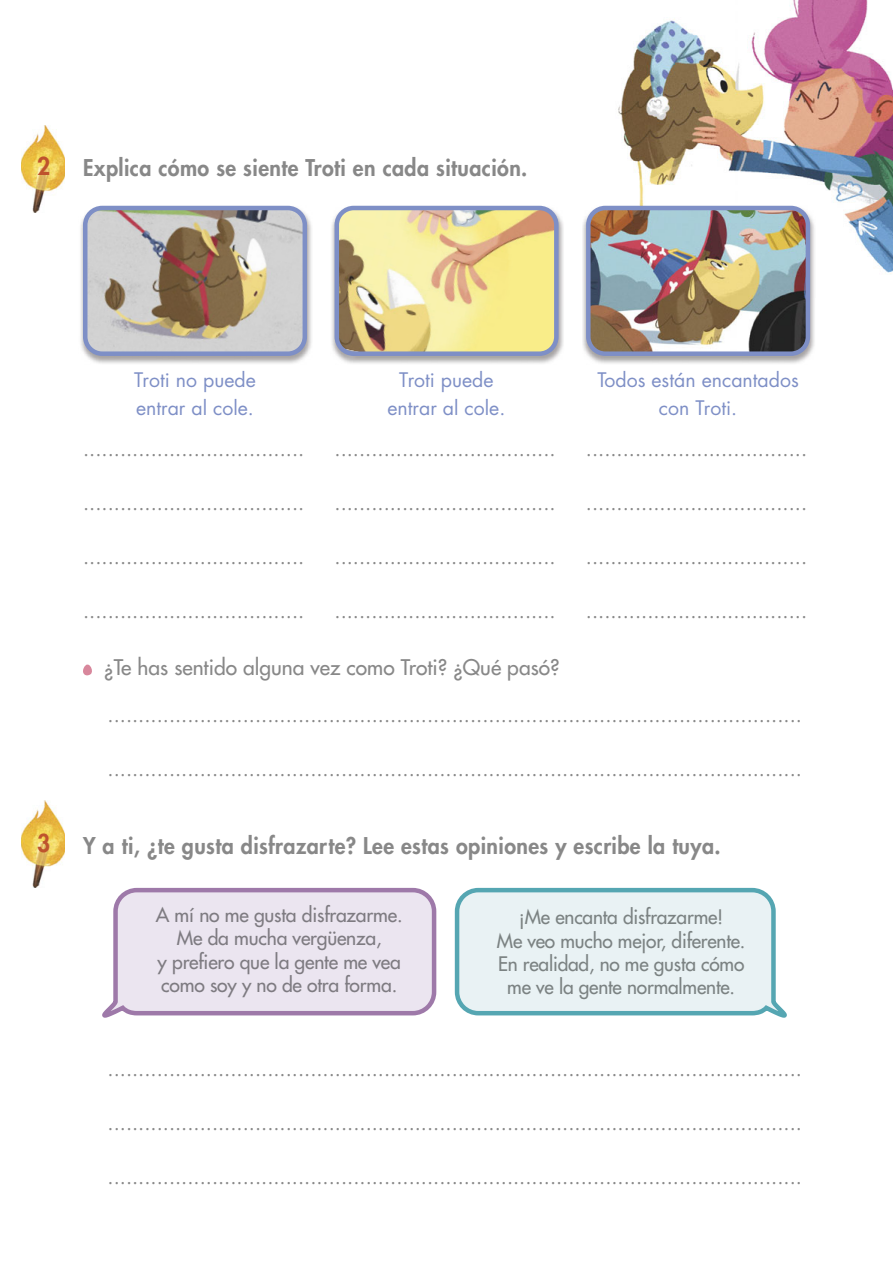
<style>
.page{position:relative;width:893px;height:1263px;background:#fff}
.page>*{position:absolute;margin:0;border:0;box-sizing:border-box;transform-origin:0 0}
.t1{font:800 24px "Futura Std";color:#be532d;scale:.95 1}
.t2{font:800 22.5px "Futura Std";letter-spacing:.02em;color:#888;scale:.95 1}
.t3{font:21px "Futura Std";color:#888;scale:.95 1}
.t4{font:500 21px "Futura Std";color:#888}
.t5{font:500 19.5px/23.4px "Futura Std";letter-spacing:-.01em;color:#7b8282;text-align:center}
.t6{font:500 19.5px/23.4px "Futura Std";letter-spacing:-.01em;color:#7e7b81;text-align:center}
.t7{font:19.5px/28.5px "Futura Std";color:#7e8fc6;text-align:center}
</style>
<div class="page">
<img style="left:618px;top:0;width:275px;height:274px">
<img style="left:21px;top:125px;width:44px;height:87px">
<img style="left:21px;top:801px;width:44px;height:87px">
<img style="left:80px;top:205px;width:232px;height:159px">
<img style="left:85px;top:208px;width:220px;height:146px;border-radius:17px">
<div style="left:83px;top:206px;width:224px;height:150px;border:4px solid #7e8fc6;border-radius:17px"></div>
<img style="left:331px;top:205px;width:233px;height:159px">
<img style="left:337px;top:208px;width:219px;height:146px">
<div style="left:335px;top:206px;width:224px;height:150px;border:4px solid #7e8fc6;border-radius:17px"></div>
<img style="left:582px;top:218px;width:233px;height:146px">
<img style="left:586px;top:205px;width:230px;height:93px">
<img style="left:588px;top:208px;width:220px;height:146px;border-radius:17px">
<div style="left:586px;top:206px;width:224px;height:150px;border:4px solid #7e8fc6;border-radius:17px"></div>
<svg style="left:83px;top:664px;width:9px;height:12px"></svg>
<svg style="left:102px;top:888px;width:334px;height:130px;background:#dfd5e5"></svg>
<div style="left:156px;top:905px;width:247px;height:22px;background:#ebe5f0"></div>
<div style="left:177px;top:928px;width:205px;height:23px;background:#ebe5f0"></div>
<div style="left:157px;top:952px;width:244px;height:22px;background:#ebe5f0"></div>
<div style="left:162px;top:975px;width:235px;height:22px;background:#ebe5f0"></div>
<svg style="left:455px;top:888px;width:332px;height:130px;background:#d1e6e9"></svg>
<div style="left:521px;top:907px;width:202px;height:22px;background:#e9f2f4"></div>
<div style="left:497px;top:930px;width:248px;height:23px;background:#e9f2f4"></div>
<div style="left:499px;top:954px;width:245px;height:22px;background:#e9f2f4"></div>
<div style="left:508px;top:977px;width:227px;height:22px;background:#e9f2f4"></div>
<p class="t1" style="left:37px;top:154px;width:15px">2</p>
<p class="t2" style="left:83px;top:157px;width:469px">Explica cómo se siente Troti en cada situación.</p>
<p class="t1" style="left:37px;top:832px;width:15px">3</p>
<p class="t7" style="left:134px;top:366px;width:123px;text-align:left">Troti no puede entrar al cole.</p>
<p class="t7" style="left:388px;top:366px;width:119px">Troti puede entrar al cole.</p>
<p class="t7" style="left:597px;top:366px;width:203px">Todos están encantados con Troti.</p>
<p class="t3" style="left:83px;top:437px;width:234px">....................................</p>
<p class="t3" style="left:586px;top:437px;width:234px">....................................</p>
<p class="t3" style="left:334px;top:437px;width:234px">....................................</p>
<p class="t3" style="left:83px;top:491px;width:234px">....................................</p>
<p class="t3" style="left:334px;top:491px;width:234px">....................................</p>
<p class="t3" style="left:586px;top:491px;width:234px">....................................</p>
<p class="t3" style="left:83px;top:545px;width:234px">....................................</p>
<p class="t3" style="left:334px;top:545px;width:234px">....................................</p>
<p class="t3" style="left:586px;top:545px;width:234px">....................................</p>
<p class="t3" style="left:83px;top:599px;width:234px">....................................</p>
<p class="t3" style="left:334px;top:599px;width:234px">....................................</p>
<p class="t3" style="left:586px;top:599px;width:234px">....................................</p>
<p class="t4" style="left:104px;top:657px;width:457px">¿Te has sentido alguna vez como Troti? ¿Qué pasó?</p>
<p class="t3" style="left:108px;top:703px;width:732px">.................................................................................................................</p>
<p class="t3" style="left:108px;top:757px;width:732px">.................................................................................................................</p>
<p class="t2" style="left:83px;top:834px;width:673px">Y a ti, ¿te gusta disfrazarte? Lee estas opiniones y escribe la tuya.</p>
<p class="t6" style="left:156px;top:904px;width:248px">A mí no me gusta disfrazarme.<br>Me da mucha vergüenza,<br>y prefiero que la gente me vea como soy y no de otra forma.</p>
<p class="t5" style="left:497px;top:907px;width:250px">¡Me encanta disfrazarme!<br>Me veo mucho mejor, diferente.<br>En realidad, no me gusta cómo me ve la gente normalmente.</p>
<p class="t3" style="left:108px;top:1057px;width:732px">.................................................................................................................</p>
<p class="t3" style="left:108px;top:1111px;width:732px">.................................................................................................................</p>
<p class="t3" style="left:108px;top:1165px;width:732px">.................................................................................................................</p>
</div>
